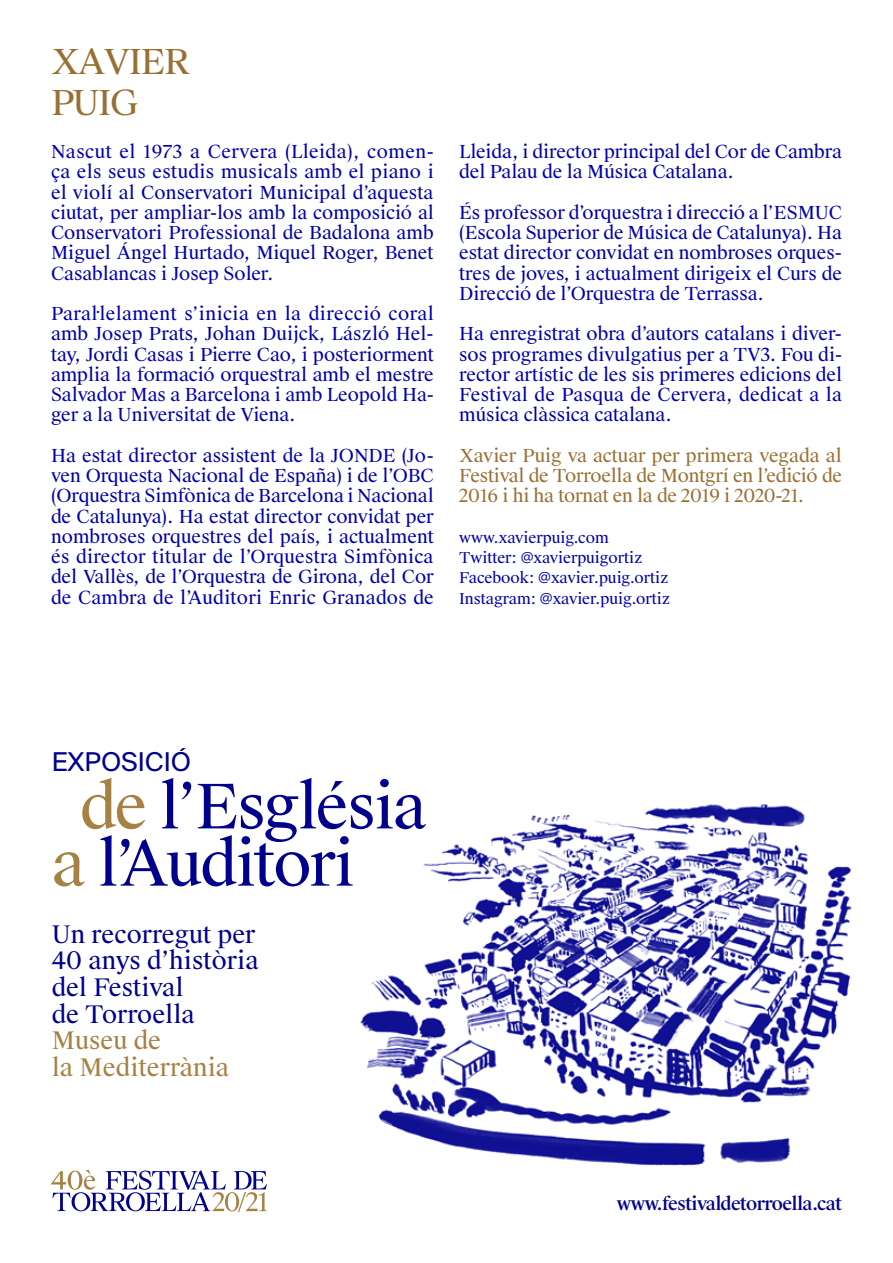
<style>
.page{position:relative;width:893px;height:1263px;background:#fff}
.page>*{position:absolute;margin:0;border:0;box-sizing:border-box;transform-origin:0 0}
.t1{font:61.35px/57.3px "Suisse Works";letter-spacing:-.03em;color:#00008c}
.t2{font:34.5px/40.5px "Suisse Works";letter-spacing:-.04em;color:#997033}
.t3{font:25.95px "Suisse Intl";color:#00008c}
.t4{font:24.15px/26.5px "Suisse Works";color:#00008c}
.t5{font:24.15px/26.5px "Suisse Works";color:#a68144}
.t6{font:18px/20.2px "Suisse Works";letter-spacing:-.005em;color:#0000ab;text-align:justify}
.t7{font:18px/20.2px "Suisse Works";letter-spacing:-.015em;color:#997033;text-align:justify}
.t8{font:500 18px "Suisse Works";letter-spacing:-.035em;color:#00008c}
.t9{font:15px/20.2px "Suisse Works";letter-spacing:-.005em;color:#0000ab}
.s1{color:#a68144}
</style>
<div class="page">
<img style="left:360px;top:804px;width:492px;height:362px">
<svg style="left:51px;top:1170px;width:216px;height:42px"></svg>
<h2 class="t2" style="left:51px;top:43px;width:140px">XAVIER<br>PUIG</h2>
<p class="t6" style="left:51px;top:142px;width:384px">Nascut el 1973 a Cervera (Lleida), comen&shy;ça els seus estudis musicals amb el piano i el violí al Conservatori Municipal d’aquesta ciutat, per ampliar-los amb la composició al Conservatori Professional de Badalona amb Miguel Ángel Hurtado, Miquel Roger, Benet Casablancas i Josep Soler.</p>
<p class="t6" style="left:51px;top:304px;width:384px">Paral·lelament s’inicia en la direcció coral amb Josep Prats, Johan Duijck, László Hel&shy;tay, Jordi Casas i Pierre Cao, i posteriorment amplia la formació orquestral amb el mestre Salvador Mas a Barcelona i amb Leopold Ha&shy;ger a la Universitat de Viena.</p>
<p class="t6" style="left:51px;top:446px;width:384px">Ha estat director assistent de la JONDE (Jo&shy;ven Orquesta Nacional de España) i de l’OBC (Orquestra Simfònica de Barcelona i Nacional de Catalunya). Ha estat director convidat per nombroses orquestres del país, i actualment és director titular de l’Orquestra Simfònica del Vallès, de l’Orquestra de Girona, del Cor de Cambra de l’Auditori Enric Granados de</p>
<p class="t6" style="left:459px;top:142px;width:384px">Lleida, i director principal del Cor de Cambra del Palau de la Música Catalana.</p>
<p class="t6" style="left:459px;top:203px;width:384px">És professor d’orquestra i direcció a l’ESMUC (Escola Superior de Música de Catalunya). Ha estat director convidat en nombroses orques&shy;tres de joves, i actualment dirigeix el Curs de Direcció de l’Orquestra de Terrassa.</p>
<p class="t6" style="left:459px;top:324px;width:384px">Ha enregistrat obra d’autors catalans i diver&shy;sos programes divulgatius per a TV3. Fou di&shy;rector artístic de les sis primeres edicions del Festival de Pasqua de Cervera, dedicat a la música clàssica catalana.</p>
<p class="t7" style="left:459px;top:446px;width:384px">Xavier Puig va actuar per primera vegada al Festival de Torroella de Montgrí en l’edició de 2016 i hi ha tornat en la de 2019 i 2020-21.</p>
<p class="t9" style="left:459px;top:528px;width:213px">www.xavierpuig.com<br>Twitter: @xavierpuigortiz<br>Facebook: @xavier.puig.ortiz<br>Instagram: @xavier.puig.ortiz</p>
<h3 class="t3" style="left:52px;top:747px;width:141px">EXPOSICIÓ</h3>
<h1 class="t1" style="left:52px;top:779px;width:377px;text-indent:28px"><span class="s1">de</span> l’Església <span class="s1">a</span> l’Auditori</h1>
<h3 class="t4" style="left:52px;top:921px;width:208px">Un recorregut per<br>40 anys d’història del Festival<br>de Torroella</h3>
<h3 class="t5" style="left:52px;top:1028px;width:179px">Museu de<br>la Mediterrània</h3>
<p class="t8" style="left:617px;top:1193px;width:227px">www.festivaldetorroella.cat</p>
</div>
